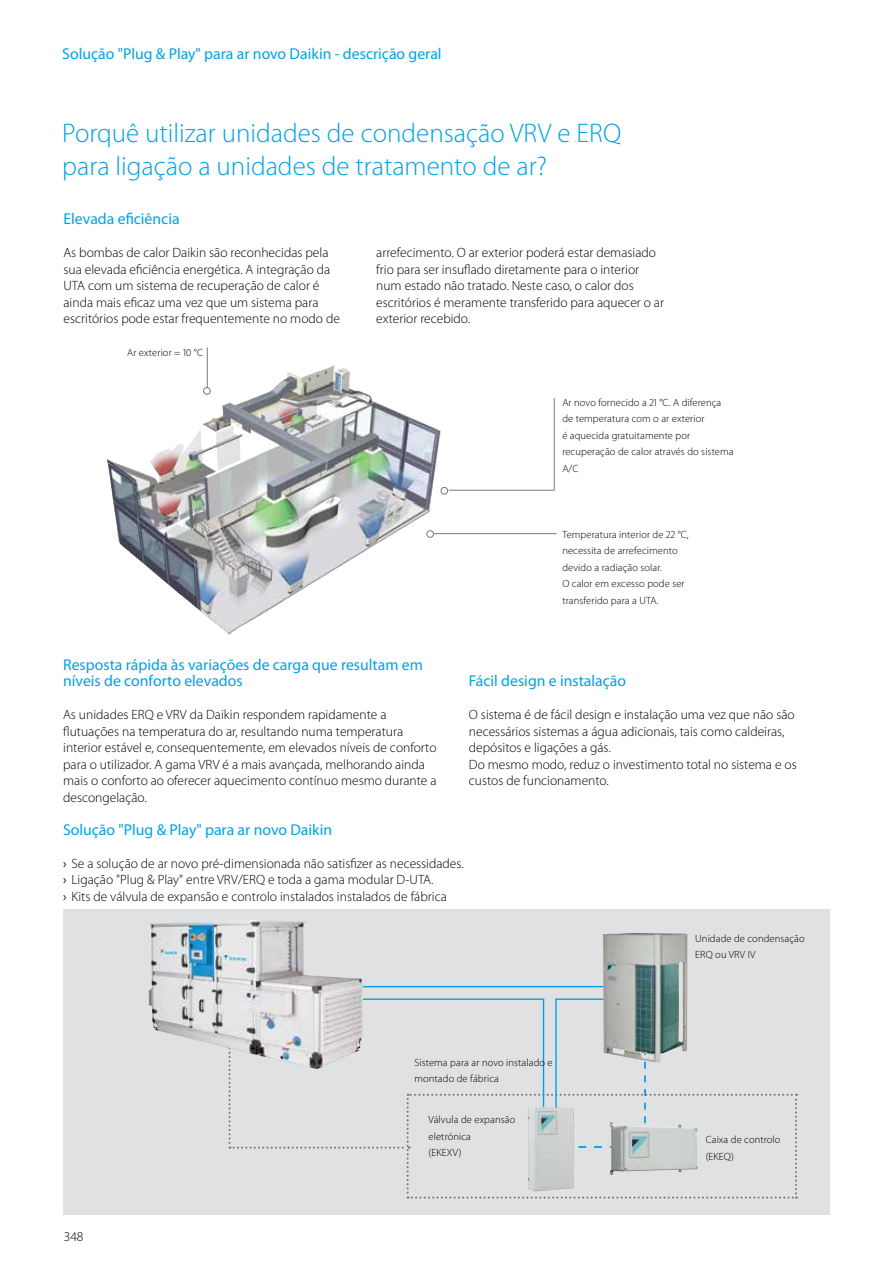
<style>
.page{position:relative;width:893px;height:1263px;background:#fff}
.page>*{position:absolute;margin:0;border:0;box-sizing:border-box;transform-origin:0 0}
.t1{font:300 27px/33px "Myriad Pro";color:#00a1e4}
.t2{font:15.75px/16.5px "Myriad Pro";color:#00a1e4}
.t3{font:300 13.5px/16.5px "Myriad Pro";color:#000}
.t4{font:300 10.5px/16.5px "Myriad Pro";letter-spacing:.01em;color:#000}
.s1{font-weight:400}
</style>
<div class="page">
<img style="left:107px;top:365px;width:334px;height:270px">
<hr style="left:434px;top:533px;width:122px;height:1px;background:#797a7d">
<div style="left:426px;top:530px;width:8px;height:8px;border:1px solid #797a7d;border-radius:50%"></div>
<hr style="left:207px;top:347px;width:1px;height:41px;background:#797a7d">
<div style="left:203px;top:387px;width:8px;height:8px;border:1px solid #797a7d;border-radius:50%"></div>
<hr style="left:554px;top:398px;width:1px;height:93px;background:#797a7d">
<hr style="left:449px;top:490px;width:105px;height:1px;background:#797a7d">
<div style="left:441px;top:487px;width:7px;height:7px;border:1px solid #797a7d;border-radius:50%"></div>
<div style="left:63px;top:909px;width:767px;height:306px;background:#e0e1e2"></div>
<hr style="left:308px;top:986px;width:309px;height:1px;background:#00a1e4">
<hr style="left:308px;top:998px;width:236px;height:2px;background:#00a1e4">
<svg style="left:229px;top:1022px;width:568px;height:176px"></svg>
<hr style="left:555px;top:999px;width:2px;height:143px;background:#00a1e4">
<hr style="left:543px;top:999px;width:1px;height:143px;background:#00a1e4">
<img style="left:528px;top:1107px;width:46px;height:84px">
<img style="left:610px;top:1122px;width:88px;height:53px">
<hr style="left:555px;top:998px;width:62px;height:2px;background:#00a1e4">
<img style="left:603px;top:933px;width:84px;height:130px">
<img style="left:149px;top:920px;width:214px;height:149px">
<p class="t2" style="left:62px;top:46px;width:381px">Solução "Plug &amp; Play" para ar novo Daikin - descrição geral</p>
<h1 class="t1" style="left:62px;top:116px;width:560px">Porquê utilizar unidades de condensação VRV e ERQ para ligação a unidades de tratamento de ar?</h1>
<p class="t2" style="left:63px;top:211px;width:118px">Elevada eficiência</p>
<p class="t3" style="left:63px;top:244px;width:278px">As bombas de calor Daikin são reconhecidas pela sua elevada eficiência energética. A integração da UTA com um sistema de recuperação de calor é ainda mais eficaz uma vez que um sistema para escritórios pode estar frequentemente no modo de</p>
<p class="t3" style="left:376px;top:244px;width:289px">arrefecimento. O ar exterior poderá estar demasiado frio para ser insuflado diretamente para o interior num estado não tratado. Neste caso, o calor dos escritórios é meramente transferido para aquecer o ar exterior recebido.</p>
<p class="t4" style="left:127px;top:344px;width:55px">Ar exterior =</p>
<p class="t4" style="left:194px;top:344px;width:11px">°C</p>
<p class="t4" style="left:562px;top:394px;width:173px">Ar novo fornecido a °C. A diferença de temperatura com o ar exterior<br>é aquecida gratuitamente por recuperação de calor através do sistema<br>A/C</p>
<p class="t2" style="left:63px;top:656px;width:361px">Resposta rápida às variações de carga que resultam em níveis de conforto elevados</p>
<p class="t3" style="left:63px;top:706px;width:375px">As unidades ERQ e VRV da Daikin respondem rapidamente a flutuações na temperatura do ar, resultando numa temperatura interior estável e, consequentemente, em elevados níveis de conforto para o utilizador. A gama VRV é a mais avançada, melhorando ainda mais o conforto ao oferecer aquecimento contínuo mesmo durante a descongelação.</p>
<p class="t4" style="left:562px;top:526px;width:103px">Temperatura interior de</p>
<p class="t4" style="left:678px;top:526px;width:13px">°C,</p>
<p class="t4" style="left:562px;top:542px;width:124px">necessita de arrefecimento devido a radiação solar.<br>O calor em excesso pode ser transferido para a UTA.</p>
<p class="t2" style="left:469px;top:673px;width:159px">Fácil design e instalação</p>
<p class="t3" style="left:469px;top:706px;width:329px">O sistema é de fácil design e instalação uma vez que não são necessários sistemas a água adicionais, tais como caldeiras, depósitos e ligações a gás.<br>Do mesmo modo, reduz o investimento total no sistema e os custos de funcionamento.</p>
<p class="t2" style="left:63px;top:821px;width:271px">Solução "Plug &amp; Play" para ar novo Daikin</p>
<p class="t3" style="left:63px;top:855px;width:402px"><span class="s1">›</span> Se a solução de ar novo pré-dimensionada não satisfizer as necessidades. <span class="s1">›</span> Ligação "Plug &amp; Play" entre VRV/ERQ e toda a gama modular D-UTA.<br><span class="s1">›</span> Kits de válvula de expansão e controlo instalados instalados de fábrica</p>
<p class="t4" style="left:414px;top:1054px;width:140px">Sistema para ar novo instalado e montado de fábrica</p>
<p class="t3" style="left:64px;top:1229px;width:21px">348</p>
<p class="t4" style="left:429px;top:1111px;width:88px">Válvula de expansão eletrónica<br>(EKEXV)</p>
<p class="t4" style="left:695px;top:930px;width:111px">Unidade de condensação<br>ERQ ou VRV IV</p>
<p class="t4" style="left:706px;top:1131px;width:76px">Caixa de controlo (EKEQ)</p>
</div>
